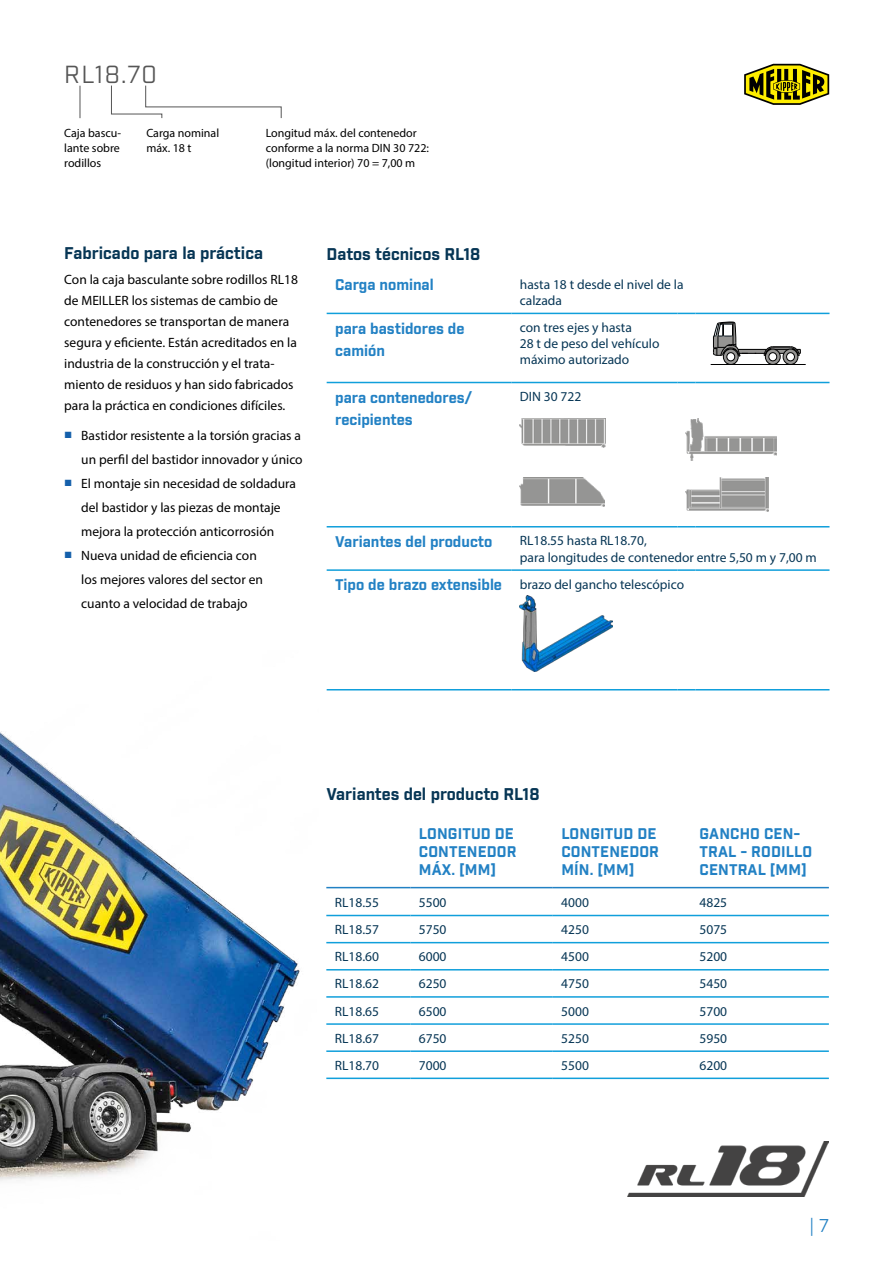
<style>
.page{position:relative;width:893px;height:1263px;background:#fff}
.page>*{position:absolute;margin:0;border:0;box-sizing:border-box;transform-origin:0 0}
.t1{font:24px "Industry";letter-spacing:.05em;color:#565656}
.t2{font:18px "Industry";color:#2281c4}
.t3{font:700 16.5px "Industry";color:#073655}
.t4{font:700 15px/18px "Industry";color:#2281c4}
.t5{font:13.5px/21px "Myriad Pro";color:#000}
.t6{font:13.5px/16.2px "Myriad Pro";color:#073655}
.t7{font:12px/15px "Myriad Pro";color:#000}
.s1{font-family:"Arial";color:#1560ab}
.s2{font-family:"Industry";font-weight:700;font-size:15px;color:#2281c4}
</style>
<div class="page">
<img style="left:0;top:731px;width:300px;height:450px">
<img style="left:627px;top:1141px;width:202px;height:56px">
<hr style="left:327px;top:313px;width:184px;height:1px;background:#109fdb">
<hr style="left:511px;top:313px;width:166px;height:1px;background:#109fdb">
<svg style="left:677px;top:313px;width:19px;height:1px"></svg>
<hr style="left:696px;top:313px;width:133px;height:1px;background:#109fdb">
<hr style="left:327px;top:382px;width:184px;height:1px;background:#109fdb">
<hr style="left:511px;top:382px;width:166px;height:1px;background:#109fdb">
<svg style="left:677px;top:382px;width:19px;height:1px"></svg>
<hr style="left:696px;top:382px;width:133px;height:1px;background:#109fdb">
<hr style="left:327px;top:526px;width:184px;height:1px;background:#109fdb">
<hr style="left:511px;top:526px;width:166px;height:1px;background:#109fdb">
<svg style="left:677px;top:526px;width:19px;height:1px"></svg>
<hr style="left:696px;top:526px;width:133px;height:1px;background:#109fdb">
<hr style="left:327px;top:569px;width:184px;height:2px;background:#109fdb">
<hr style="left:511px;top:569px;width:166px;height:2px;background:#109fdb">
<svg style="left:677px;top:569px;width:19px;height:2px"></svg>
<hr style="left:696px;top:569px;width:133px;height:2px;background:#109fdb">
<hr style="left:327px;top:689px;width:184px;height:1px;background:#109fdb">
<hr style="left:511px;top:689px;width:166px;height:1px;background:#109fdb">
<svg style="left:677px;top:689px;width:19px;height:1px"></svg>
<hr style="left:696px;top:689px;width:133px;height:1px;background:#109fdb">
<svg style="left:783px;top:349px;width:15px;height:15px"></svg>
<svg style="left:765px;top:349px;width:15px;height:15px"></svg>
<svg style="left:723px;top:349px;width:15px;height:15px"></svg>
<hr style="left:711px;top:364px;width:95px;height:1px;background:#000">
<div style="left:727px;top:353px;width:8px;height:8px;background:#fff;border-radius:50%"></div>
<div style="left:727px;top:353px;width:8px;height:8px;border:1px solid #000;border-radius:50%"></div>
<div style="left:769px;top:353px;width:8px;height:8px;background:#fff;border-radius:50%"></div>
<div style="left:769px;top:353px;width:8px;height:8px;border:1px solid #000;border-radius:50%"></div>
<div style="left:765px;top:349px;width:15px;height:16px;border:1px solid #000;border-radius:50%"></div>
<div style="left:723px;top:349px;width:15px;height:16px;border:1px solid #000;border-radius:50%"></div>
<div style="left:783px;top:349px;width:15px;height:16px;border:1px solid #000;border-radius:50%"></div>
<div style="left:787px;top:353px;width:7px;height:8px;background:#fff;border-radius:50%"></div>
<div style="left:786px;top:353px;width:9px;height:8px;border:1px solid #000;border-radius:50%"></div>
<svg style="left:713px;top:322px;width:88px;height:34px"></svg>
<img style="left:520px;top:418px;width:86px;height:30px">
<img style="left:686px;top:418px;width:90px;height:42px">
<img style="left:520px;top:477px;width:84px;height:30px">
<img style="left:686px;top:477px;width:83px;height:35px">
<img style="left:520px;top:596px;width:93px;height:75px">
<hr style="left:326px;top:887px;width:84px;height:1px;background:#2281c4">
<hr style="left:410px;top:887px;width:143px;height:1px;background:#2281c4">
<hr style="left:553px;top:887px;width:138px;height:1px;background:#2281c4">
<hr style="left:691px;top:887px;width:138px;height:1px;background:#2281c4">
<hr style="left:326px;top:915px;width:84px;height:1px;background:#109fdb">
<hr style="left:410px;top:915px;width:143px;height:1px;background:#109fdb">
<hr style="left:553px;top:915px;width:138px;height:1px;background:#109fdb">
<hr style="left:691px;top:915px;width:138px;height:1px;background:#109fdb">
<hr style="left:326px;top:942px;width:84px;height:1px;background:#109fdb">
<hr style="left:410px;top:942px;width:143px;height:1px;background:#109fdb">
<hr style="left:553px;top:942px;width:138px;height:1px;background:#109fdb">
<hr style="left:691px;top:942px;width:138px;height:1px;background:#109fdb">
<hr style="left:326px;top:969px;width:84px;height:1px;background:#109fdb">
<hr style="left:410px;top:969px;width:143px;height:1px;background:#109fdb">
<hr style="left:553px;top:969px;width:138px;height:1px;background:#109fdb">
<hr style="left:691px;top:969px;width:138px;height:1px;background:#109fdb">
<hr style="left:326px;top:996px;width:84px;height:2px;background:#109fdb">
<hr style="left:410px;top:996px;width:143px;height:2px;background:#109fdb">
<hr style="left:553px;top:996px;width:138px;height:2px;background:#109fdb">
<hr style="left:691px;top:996px;width:138px;height:2px;background:#109fdb">
<hr style="left:326px;top:1023px;width:84px;height:2px;background:#109fdb">
<hr style="left:410px;top:1023px;width:143px;height:2px;background:#109fdb">
<hr style="left:553px;top:1023px;width:138px;height:2px;background:#109fdb">
<hr style="left:691px;top:1023px;width:138px;height:2px;background:#109fdb">
<hr style="left:326px;top:1050px;width:84px;height:2px;background:#109fdb">
<hr style="left:410px;top:1050px;width:143px;height:2px;background:#109fdb">
<hr style="left:553px;top:1050px;width:138px;height:2px;background:#109fdb">
<hr style="left:691px;top:1050px;width:138px;height:2px;background:#109fdb">
<hr style="left:326px;top:1077px;width:84px;height:2px;background:#109fdb">
<hr style="left:410px;top:1077px;width:143px;height:2px;background:#109fdb">
<hr style="left:553px;top:1077px;width:138px;height:2px;background:#109fdb">
<hr style="left:691px;top:1077px;width:138px;height:2px;background:#109fdb">
<hr style="left:80px;top:86px;width:1px;height:32px;background:#565656">
<svg style="left:111px;top:85px;width:171px;height:33px"></svg>
<svg style="left:744px;top:64px;width:85px;height:41px"></svg>
<h1 class="t1" style="left:64px;top:60px;width:94px">RL18.70</h1>
<p class="t7" style="left:64px;top:125px;width:58px;text-align:justify">Caja bascu&shy;lante sobre rodillos</p>
<p class="t7" style="left:146px;top:125px;width:74px">Carga nominal máx. 18 t</p>
<p class="t7" style="left:266px;top:125px;width:165px">Longitud máx. del contenedor conforme a la norma DIN 30 722: (longitud interior) 70 = 7,00 m</p>
<p class="t3" style="left:64px;top:243px;width:200px">Fabricado para la práctica</p>
<p class="t5" style="left:64px;top:269px;width:235px">Con la caja basculante sobre rodillos RL18 de MEILLER los sistemas de cambio de contenedores se transportan de manera segura y eficiente. Están acreditados en la industria de la construcción y el trata&shy;miento de residuos y han sido fabricados para la práctica en condiciones difíciles.</p>
<p class="t5" style="left:64px;top:423px;width:240px;line-height:24px;text-align:right"><span class="s1">■</span> Bastidor resistente a la torsión gracias a un perfil del bastidor innovador y único</p>
<p class="t5" style="left:64px;top:471px;width:233px;line-height:24px;text-align:center"><span class="s1">■</span> El montaje sin necesidad de soldadura del bastidor y las piezas de montaje mejora la protección anticorrosión</p>
<p class="t5" style="left:81px;top:543px;width:183px;line-height:24px;text-indent:-17px"><span class="s1">■</span> Nueva unidad de eficiencia con los mejores valores del sector en cuanto a velocidad de trabajo</p>
<p class="t3" style="left:327px;top:244px;width:155px">Datos técnicos RL18</p>
<p class="t4" style="left:335px;top:277px;width:100px">Carga nominal</p>
<p class="t6" style="left:520px;top:276px;width:165px">hasta 18 t desde el nivel de la calzada</p>
<p class="t4" style="left:335px;top:318px;width:131px;line-height:22.5px">para bastidores de camión</p>
<p class="t6" style="left:520px;top:319px;width:141px">con tres ejes y hasta<br>28 t de peso del vehículo máximo autorizado</p>
<p class="t4" style="left:335px;top:387px;width:139px;line-height:22.5px">para contenedores/ recipientes</p>
<p class="t6" style="left:520px;top:388px;width:63px">DIN 30 722</p>
<p class="t4" style="left:335px;top:533px;width:159px">Variantes del producto</p>
<p class="t6" style="left:520px;top:532px;width:298px">RL18.55 hasta RL18.70,<br>para longitudes de contenedor entre 5,50 m y 7,00 m</p>
<p class="t6" style="left:335px;top:576px;width:350px"><span class="s2">Tipo de brazo extensible</span> brazo del gancho telescópico</p>
<p class="t3" style="left:326px;top:784px;width:215px">Variantes del producto RL18</p>
<p class="t4" style="left:419px;top:825px;width:99px">LONGITUD DE<br>CONTENEDOR<br>MÁX. [MM]</p>
<p class="t4" style="left:561px;top:825px;width:99px">LONGITUD DE<br>CONTENEDOR<br>MÍN. [MM]</p>
<p class="t4" style="left:700px;top:825px;width:114px">GANCHO CEN-<br>TRAL - RODILLO<br>CENTRAL [MM]</p>
<p class="t6" style="left:335px;top:894px;width:46px">RL18.55</p>
<p class="t6" style="left:419px;top:894px;width:29px">5500</p>
<p class="t6" style="left:561px;top:894px;width:29px">4000</p>
<p class="t6" style="left:699px;top:894px;width:29px">4825</p>
<p class="t6" style="left:335px;top:921px;width:46px">RL18.57</p>
<p class="t6" style="left:419px;top:921px;width:29px">5750</p>
<p class="t6" style="left:561px;top:921px;width:29px">4250</p>
<p class="t6" style="left:699px;top:921px;width:29px">5075</p>
<p class="t6" style="left:335px;top:948px;width:46px">RL18.60</p>
<p class="t6" style="left:419px;top:948px;width:29px">6000</p>
<p class="t6" style="left:561px;top:948px;width:29px">4500</p>
<p class="t6" style="left:699px;top:948px;width:29px">5200</p>
<p class="t6" style="left:335px;top:975px;width:46px">RL18.62</p>
<p class="t6" style="left:419px;top:975px;width:29px">6250</p>
<p class="t6" style="left:561px;top:975px;width:29px">4750</p>
<p class="t6" style="left:699px;top:975px;width:29px">5450</p>
<p class="t6" style="left:335px;top:1003px;width:46px">RL18.65</p>
<p class="t6" style="left:419px;top:1003px;width:29px">6500</p>
<p class="t6" style="left:561px;top:1003px;width:29px">5000</p>
<p class="t6" style="left:699px;top:1003px;width:29px">5700</p>
<p class="t6" style="left:335px;top:1030px;width:46px">RL18.67</p>
<p class="t6" style="left:419px;top:1030px;width:29px">6750</p>
<p class="t6" style="left:561px;top:1030px;width:29px">5250</p>
<p class="t6" style="left:699px;top:1030px;width:29px">5950</p>
<p class="t6" style="left:335px;top:1057px;width:46px">RL18.70</p>
<p class="t6" style="left:419px;top:1057px;width:29px">7000</p>
<p class="t6" style="left:561px;top:1057px;width:29px">5500</p>
<p class="t6" style="left:699px;top:1057px;width:29px">6200</p>
<h2 class="t2" style="left:809px;top:1214px;width:22px">| 7</h2>
</div>
